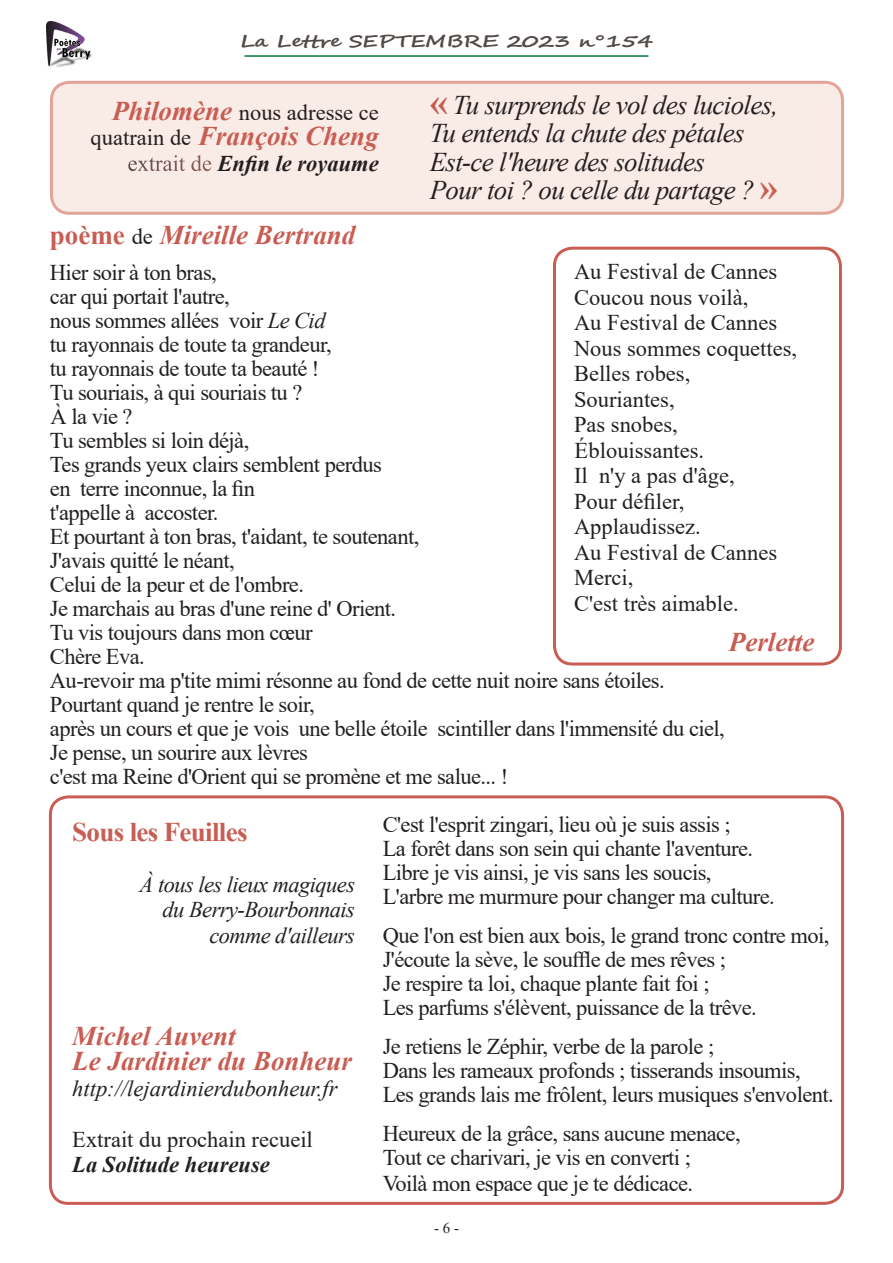
<style>
.page{position:relative;width:893px;height:1263px;background:#fff}
.page>*{position:absolute;margin:0;border:0;box-sizing:border-box;transform-origin:0 0}
.t1{font:italic 27px "Times New Roman";letter-spacing:-.025em;color:#231f20}
.t2{font:italic 700 27px "Times New Roman";color:#c85d53}
.t3{font:700 27px "Times New Roman";letter-spacing:-.025em;color:#c85d53}
.t4{font:22.5px "Times New Roman";letter-spacing:-.025em;color:#231f20}
.t5{font:22.5px "Times New Roman";color:#231f20}
.t6{font:italic 22.5px "Times New Roman";letter-spacing:-.025em;color:#231f20}
.t7{font:italic 700 22.5px "Times New Roman";color:#231f20}
.t8{font:italic 22.5px "Times New Roman";color:#231f20}
.t9{font:700 16.8px "Segoe Script";letter-spacing:-.025em;color:#524a47;scale:1.33 1}
.t10{font:15px "Times New Roman";color:#231f20}
.s1{font-weight:700;font-style:italic;font-size:27px;color:#c85d53}
.s2{font-weight:400;font-style:normal;font-size:22.5px;color:#231f20}
.s3{font-weight:400;font-style:normal;color:#fff}
.s4{font-weight:700;font-style:normal;font-size:36px;color:#c85d53}
.s5{font-style:normal}
.s6{font-style:italic}
</style>
<div class="page">
<hr style="left:244px;top:55px;width:404px;height:2px;background:#007a3a">
<img style="left:47px;top:21px;width:45px;height:46px">
<div style="left:51px;top:82px;width:792px;height:131px;background:#f9ebe6;border-radius:18px"></div>
<div style="left:50px;top:81px;width:794px;height:134px;border:3px solid #e2a498;border-radius:18px"></div>
<div style="left:553px;top:247px;width:289px;height:418px;border:3px solid #c85d53;border-radius:18px"></div>
<div style="left:49px;top:795px;width:795px;height:410px;border:3px solid #c85d53;border-radius:18px"></div>
<p class="t9" style="left:240px;top:27px;width:312px">La Lettre SEPTEMBRE 2023 n°154</p>
<p class="t5" style="left:112px;top:96px;width:268px"><span class="s1">Philomène</span> nous adresse ce</p>
<p class="t2" style="left:91px;top:117px;width:290px"><span class="s2">quatrain de</span> François Cheng</p>
<p class="t7" style="left:128px;top:148px;width:253px"><span class="s3">extrait de</span> Enfin le royaume</p>
<p class="t1" style="left:430px;top:86px;width:350px"><span class="s4">«</span> Tu surprends le vol des lucioles,</p>
<p class="t1" style="left:430px;top:115px;width:316px">Tu entends la chute des pétales</p>
<p class="t1" style="left:430px;top:143px;width:277px">Est-ce l'heure des solitudes</p>
<p class="t1" style="left:430px;top:172px;width:350px">Pour toi ? ou celle du partage ? <span class="s4">»</span></p>
<p class="t2" style="left:50px;top:216px;width:307px"><span class="s5">poème</span> <span class="s2">de</span> Mireille Bertrand</p>
<p class="t4" style="left:50px;top:256px;width:168px">Hier soir à ton bras,</p>
<p class="t4" style="left:50px;top:280px;width:181px">car qui portait l'autre,</p>
<p class="t4" style="left:50px;top:304px;width:277px">nous sommes allées voir <span class="s6">Le Cid</span></p>
<p class="t4" style="left:50px;top:328px;width:283px">tu rayonnais de toute ta grandeur,</p>
<p class="t4" style="left:50px;top:352px;width:271px">tu rayonnais de toute ta beauté !</p>
<p class="t4" style="left:50px;top:376px;width:254px">Tu souriais, à qui souriais tu ?</p>
<p class="t4" style="left:50px;top:400px;width:84px">À la vie ?</p>
<p class="t4" style="left:50px;top:424px;width:201px">Tu sembles si loin déjà,</p>
<p class="t4" style="left:50px;top:448px;width:333px">Tes grands yeux clairs semblent perdus</p>
<p class="t4" style="left:50px;top:472px;width:207px">en terre inconnue, la fin</p>
<p class="t4" style="left:50px;top:496px;width:170px">t'appelle à accoster.</p>
<p class="t4" style="left:50px;top:520px;width:371px">Et pourtant à ton bras, t'aidant, te soutenant,</p>
<p class="t4" style="left:50px;top:544px;width:186px">J'avais quitté le néant,</p>
<p class="t4" style="left:50px;top:568px;width:256px">Celui de la peur et de l'ombre.</p>
<p class="t4" style="left:50px;top:592px;width:348px">Je marchais au bras d'une reine d' Orient.</p>
<p class="t4" style="left:50px;top:616px;width:264px">Tu vis toujours dans mon cœur</p>
<p class="t4" style="left:50px;top:640px;width:96px">Chère Eva.</p>
<p class="t4" style="left:50px;top:664px;width:616px">Au-revoir ma p'tite mimi résonne au fond de cette nuit noire sans étoiles.</p>
<p class="t4" style="left:50px;top:688px;width:266px">Pourtant quand je rentre le soir,</p>
<p class="t4" style="left:50px;top:712px;width:676px">après un cours et que je vois une belle étoile scintiller dans l'immensité du ciel,</p>
<p class="t4" style="left:50px;top:736px;width:260px">Je pense, un sourire aux lèvres</p>
<p class="t4" style="left:50px;top:760px;width:460px">c'est ma Reine d'Orient qui se promène et me salue... !</p>
<p class="t5" style="left:574px;top:256px;width:205px">Au Festival de Cannes</p>
<p class="t5" style="left:574px;top:281px;width:176px">Coucou nous voilà,</p>
<p class="t5" style="left:574px;top:307px;width:205px">Au Festival de Cannes</p>
<p class="t5" style="left:574px;top:332px;width:225px">Nous sommes coquettes,</p>
<p class="t5" style="left:574px;top:358px;width:118px">Belles robes,</p>
<p class="t5" style="left:574px;top:383px;width:102px">Souriantes,</p>
<p class="t5" style="left:574px;top:409px;width:105px">Pas snobes,</p>
<p class="t5" style="left:574px;top:434px;width:131px">Éblouissantes.</p>
<p class="t4" style="left:574px;top:460px;width:162px">Il n'y a pas d'âge,</p>
<p class="t5" style="left:574px;top:485px;width:112px">Pour défiler,</p>
<p class="t5" style="left:574px;top:511px;width:128px">Applaudissez.</p>
<p class="t5" style="left:574px;top:536px;width:205px">Au Festival de Cannes</p>
<p class="t4" style="left:574px;top:562px;width:61px">Merci,</p>
<p class="t5" style="left:574px;top:587px;width:166px">C'est très aimable.</p>
<p class="t2" style="left:729px;top:623px;width:87px">Perlette</p>
<p class="t3" style="left:72px;top:812px;width:177px">Sous les Feuilles</p>
<p class="t6" style="left:139px;top:869px;width:217px">À tous les lieux magiques</p>
<p class="t6" style="left:163px;top:894px;width:194px">du Berry-Bourbonnais</p>
<p class="t6" style="left:209px;top:920px;width:147px">comme d'ailleurs</p>
<p class="t2" style="left:72px;top:1017px;width:165px">Michel Auvent</p>
<p class="t2" style="left:72px;top:1042px;width:281px">Le Jardinier du Bonheur</p>
<p class="t8" style="left:72px;top:1073px;width:267px">http://lejardinierdubonheur.fr</p>
<p class="t5" style="left:72px;top:1123px;width:242px">Extrait du prochain recueil</p>
<p class="t7" style="left:72px;top:1149px;width:199px">La Solitude heureuse</p>
<p class="t4" style="left:383px;top:809px;width:349px">C'est l'esprit zingari, lieu où je suis assis ;</p>
<p class="t4" style="left:383px;top:833px;width:372px">La forêt dans son sein qui chante l'aventure.</p>
<p class="t4" style="left:383px;top:857px;width:330px">Libre je vis ainsi, je vis sans les soucis,</p>
<p class="t4" style="left:383px;top:881px;width:394px">L'arbre me murmure pour changer ma culture.</p>
<p class="t4" style="left:383px;top:920px;width:448px">Que l'on est bien aux bois, le grand tronc contre moi,</p>
<p class="t4" style="left:383px;top:944px;width:345px">J'écoute la sève, le souffle de mes rêves ;</p>
<p class="t4" style="left:383px;top:968px;width:328px">Je respire ta loi, chaque plante fait foi ;</p>
<p class="t4" style="left:383px;top:992px;width:376px">Les parfums s'élèvent, puissance de la trêve.</p>
<p class="t4" style="left:383px;top:1031px;width:333px">Je retiens le Zéphir, verbe de la parole ;</p>
<p class="t4" style="left:383px;top:1055px;width:419px">Dans les rameaux profonds ; tisserands insoumis,</p>
<p class="t4" style="left:383px;top:1079px;width:453px">Les grands lais me frôlent, leurs musiques s'envolent.</p>
<p class="t4" style="left:383px;top:1118px;width:359px">Heureux de la grâce, sans aucune menace,</p>
<p class="t4" style="left:383px;top:1142px;width:310px">Tout ce charivari, je vis en converti ;</p>
<p class="t4" style="left:383px;top:1167px;width:312px">Voilà mon espace que je te dédicace.</p>
<p class="t10" style="left:434px;top:1217px;width:26px">- 6 -</p>
</div>
